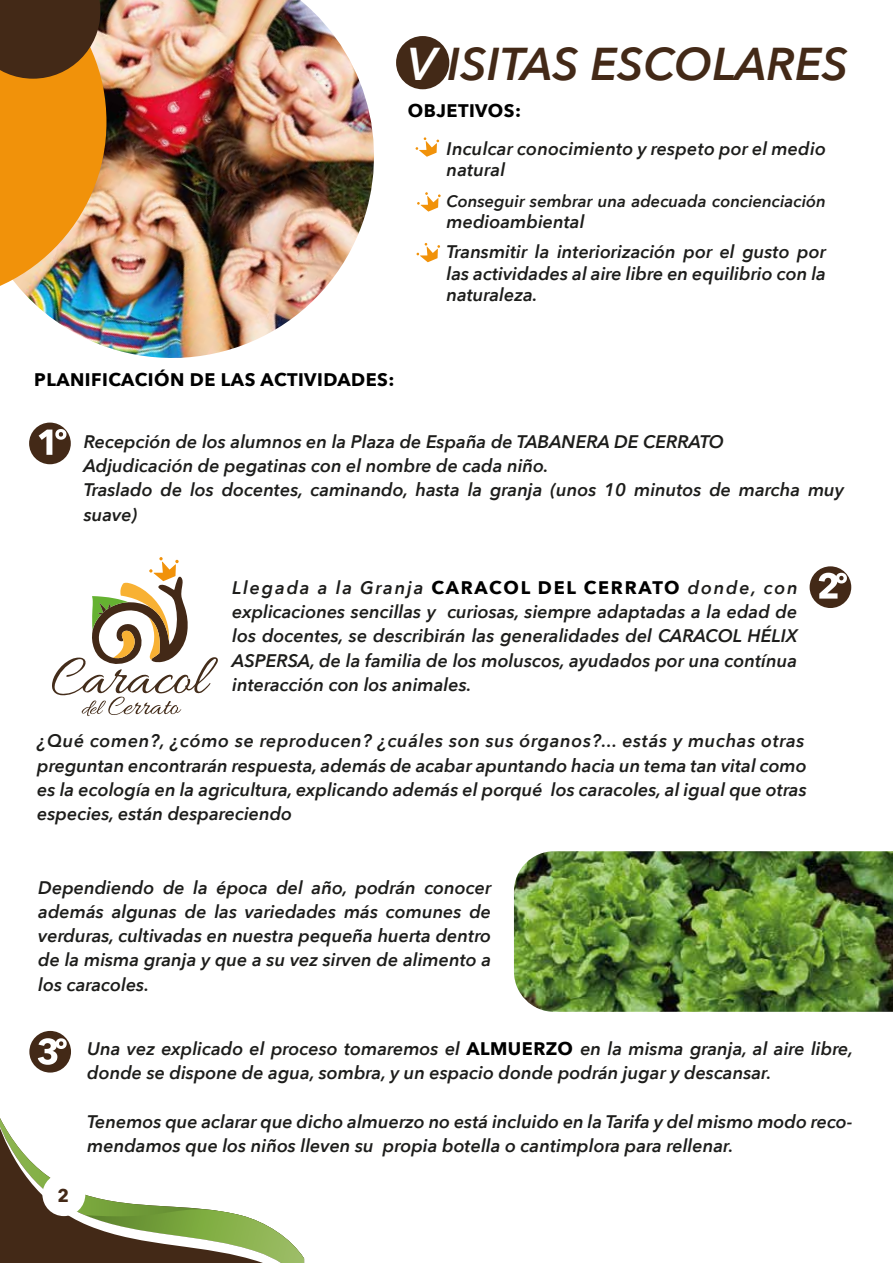
<style>
.page{position:relative;width:893px;height:1263px;background:#fff}
.page>*{position:absolute;margin:0;border:0;box-sizing:border-box;transform-origin:0 0}
.t1{font:italic 600 45.9px "Avenir Next";color:#432917}
.t2{font:italic 600 18.15px/24.3px "Avenir Next";color:#1d1d1b}
.t3{font:700 18.15px "Avenir Next";letter-spacing:.025em;color:#000}
.t4{font:700 18.15px "Avenir Next";color:#432917}
.t5{font:italic 600 16.65px "Avenir Next";color:#1d1d1b}
.s1{color:#fff}
.s2{font-weight:700;font-style:normal;color:#000}
</style>
<div class="page">
<svg style="left:52px;top:557px;width:166px;height:159px"></svg>
<svg style="left:416px;top:137px;width:23px;height:20px"></svg>
<svg style="left:417px;top:192px;width:24px;height:20px"></svg>
<svg style="left:416px;top:243px;width:24px;height:19px"></svg>
<svg style="left:0;top:1118px;width:304px;height:145px"></svg>
<div style="left:42px;top:1173px;width:43px;height:43px;background:#fff;border-radius:50%"></div>
<img style="left:32px;top:0;width:342px;height:358px">
<div style="left:396px;top:36px;width:53px;height:53px;background:#432917;border-radius:50%"></div>
<img style="left:0;top:0;width:106px;height:301px">
<div style="left:29px;top:423px;width:42px;height:41px;background:#432917;border-radius:50%"></div>
<svg style="left:39px;top:429px;width:27px;height:26px"></svg>
<div style="left:810px;top:566px;width:41px;height:42px;background:#432917;border-radius:50%"></div>
<svg style="left:819px;top:573px;width:28px;height:26px"></svg>
<div style="left:29px;top:1031px;width:42px;height:41px;background:#432917;border-radius:50%"></div>
<svg style="left:38px;top:1038px;width:29px;height:27px"></svg>
<img style="left:514px;top:851px;width:379px;height:161px">
<h1 class="t1" style="left:407px;top:25px;width:443px"><span class="s1">V</span> ISITAS ESCOLARES</h1>
<p class="t3" style="left:408px;top:95px;width:115px">OBJETIVOS:</p>
<p class="t2" style="left:447px;top:138px;width:381px;line-height:21.1px">Inculcar conocimiento y respeto por el medio natural</p>
<p class="t5" style="left:447px;top:187px;width:381px">Conseguir sembrar una adecuada concienciación</p>
<p class="t2" style="left:446px;top:206px;width:381px;line-height:30.3px">medioambiental<br>Transmitir la interiorización por el gusto por</p>
<p class="t2" style="left:446px;top:262px;width:381px;line-height:21.1px">las actividades al aire libre en equilibrio con la naturaleza.</p>
<p class="t3" style="left:34px;top:364px;width:362px">PLANIFICACIÓN DE LAS ACTIVIDADES:</p>
<p class="t2" style="left:84px;top:429px;width:762px">Recepción de los alumnos en la Plaza de España de TABANERA DE CERRATO<br>Adjudicación de pegatinas con el nombre de cada niño.<br>Traslado de los docentes, caminando, hasta la granja (unos 10 minutos de marcha muy suave)</p>
<p class="t2" style="left:232px;top:575px;width:567px;text-align:justify">Llegada a la Granja <span class="s2">CARACOL DEL CERRATO</span> donde, con explicaciones sencillas y curiosas, siempre adaptadas a la edad de los docentes, se describirán las generalidades del CARACOL HÉLIX ASPERSA, de la familia de los moluscos, ayudados por una contínua interacción con los animales.</p>
<p class="t2" style="left:37px;top:728px;width:771px">¿Qué comen?, ¿cómo se reproducen? ¿cuáles son sus órganos?... estás y muchas otras preguntan encontrarán respuesta, además de acabar apuntando hacia un tema tan vital como es la ecología en la agricultura, explicando además el porqué los caracoles, al igual que otras especies, están despareciendo</p>
<p class="t2" style="left:38px;top:875px;width:454px;text-align:justify">Dependiendo de la época del año, podrán conocer además algunas de las variedades más comunes de verduras, cultivadas en nuestra pequeña huerta dentro de la misma granja y que a su vez sirven de alimento a los caracoles.</p>
<p class="t4" style="left:57px;top:1180px;width:13px">2</p>
<p class="t2" style="left:87px;top:1036px;width:767px">Una vez explicado el proceso tomaremos el <span class="s2">ALMUERZO</span> en la misma granja, al aire libre, donde se dispone de agua, sombra, y un espacio donde podrán jugar y descansar.</p>
<p class="t2" style="left:87px;top:1108px;width:767px">Tenemos que aclarar que dicho almuerzo no está incluido en la Tarifa y del mismo modo reco&shy;mendamos que los niños lleven su propia botella o cantimplora para rellenar.</p>
</div>
